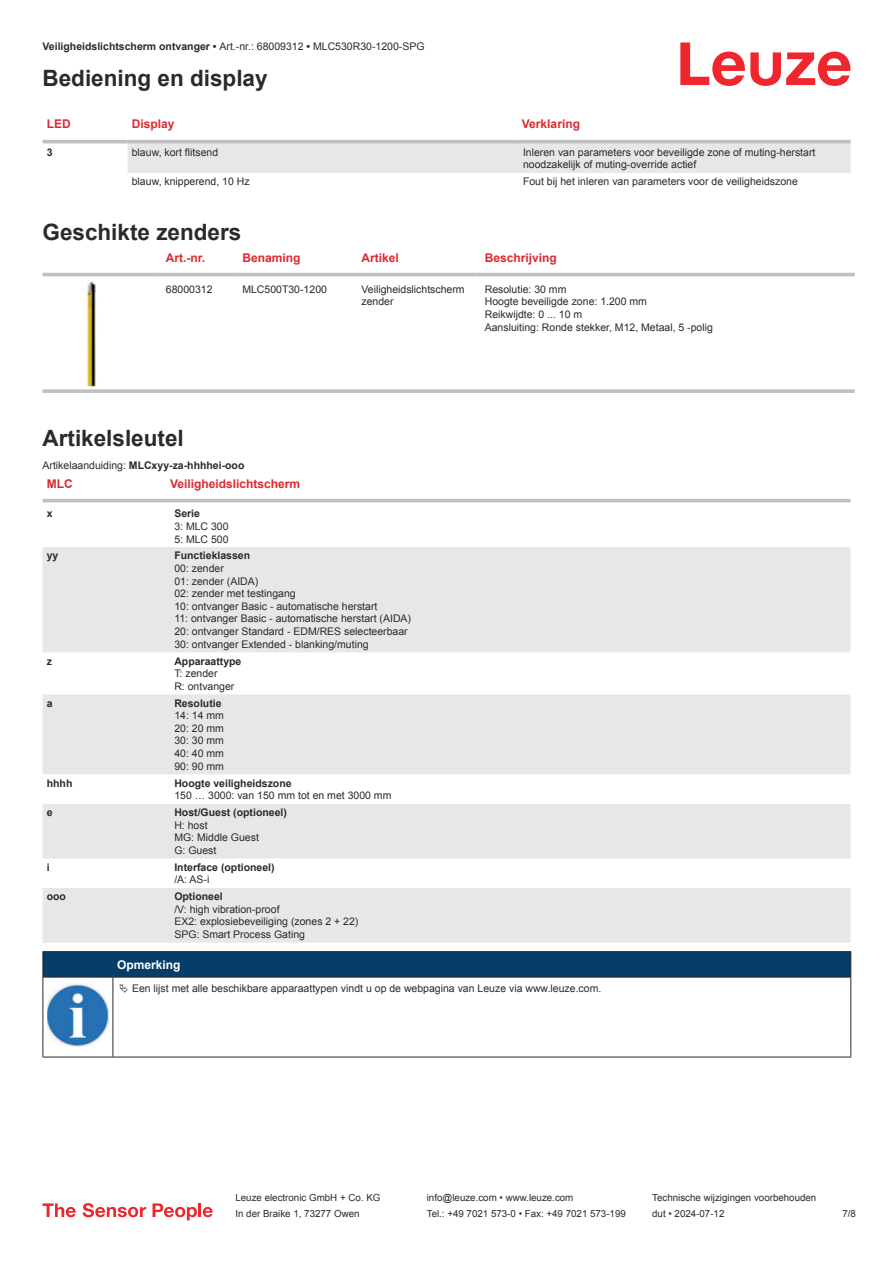
<style>
.page{position:relative;width:893px;height:1263px;background:#fff}
.page>*{position:absolute;margin:0;border:0;box-sizing:border-box;transform-origin:0 0}
.t1{font:700 22.5px "Arial";color:#2b292a}
.t2{font:700 12px "Arial";color:#db2a30}
.t3{font:700 12px "Arial";color:#fff}
.t4{font:10.5px/12.6px "Arial";color:#2b292a}
.t5{font:700 10.5px "Arial";color:#2b292a}
.t6{font:9.75px "Arial";color:#2b292a}
.s1{font-weight:700}
.s2{font-weight:400}
</style>
<div class="page">
<svg style="left:680px;top:43px;width:170px;height:43px"></svg>
<div style="left:128px;top:143px;width:722px;height:30px;background:#e6e7e9"></div>
<hr style="left:43px;top:140px;width:21px;height:3px;background:#bdbfc1">
<hr style="left:64px;top:140px;width:64px;height:3px;background:#bdbfc1">
<hr style="left:128px;top:140px;width:391px;height:3px;background:#bdbfc1">
<hr style="left:519px;top:140px;width:331px;height:3px;background:#bdbfc1">
<svg style="left:43px;top:272px;width:812px;height:113px"></svg>
<hr style="left:43px;top:273px;width:114px;height:3px;background:#bdbfc1">
<hr style="left:157px;top:273px;width:77px;height:3px;background:#bdbfc1">
<hr style="left:234px;top:273px;width:119px;height:3px;background:#bdbfc1">
<hr style="left:353px;top:273px;width:123px;height:3px;background:#bdbfc1">
<hr style="left:476px;top:273px;width:379px;height:3px;background:#bdbfc1">
<svg style="left:43px;top:389px;width:114px;height:4px"></svg>
<svg style="left:157px;top:389px;width:77px;height:4px"></svg>
<svg style="left:234px;top:389px;width:119px;height:4px"></svg>
<svg style="left:353px;top:389px;width:123px;height:4px"></svg>
<svg style="left:476px;top:389px;width:379px;height:4px;background:#c3c5c7"></svg>
<img style="left:87px;top:281px;width:9px;height:106px">
<svg style="left:43px;top:498px;width:807px;height:5px;fill:#ececed"></svg>
<svg style="left:43px;top:547px;width:807px;height:396px;fill:#e6e7e9"></svg>
<hr style="left:43px;top:499px;width:127px;height:3px;background:#bdbfc1">
<hr style="left:170px;top:499px;width:680px;height:3px;background:#bdbfc1">
<svg style="left:43px;top:1203px;width:33px;height:14px"></svg>
<svg style="left:83px;top:1203px;width:63px;height:14px"></svg>
<svg style="left:153px;top:1203px;width:44px;height:17px"></svg>
<hr style="left:198px;top:1203px;width:3px;height:14px;background:#ed272d">
<svg style="left:203px;top:1207px;width:10px;height:10px"></svg>
<svg style="left:44px;top:978px;width:806px;height:79px"></svg>
<hr style="left:43px;top:951px;width:70px;height:1px;background:#2b292a">
<hr style="left:43px;top:977px;width:70px;height:1px;background:#2b292a">
<hr style="left:113px;top:951px;width:738px;height:1px;background:#2b292a">
<svg style="left:43px;top:952px;width:808px;height:25px;background:#063c67"></svg>
<hr style="left:113px;top:977px;width:738px;height:1px;background:#2b292a">
<hr style="left:43px;top:977px;width:1px;height:75px;background:#2b292a">
<hr style="left:113px;top:977px;width:1px;height:75px;background:#2b292a">
<hr style="left:850px;top:977px;width:1px;height:75px;background:#2b292a">
<hr style="left:43px;top:1057px;width:70px;height:1px;background:#2b292a">
<hr style="left:113px;top:1057px;width:738px;height:1px;background:#2b292a">
<img style="left:47px;top:983px;width:61px;height:63px">
<div style="left:115px;top:978px;width:734px;height:20px;background:#fff"></div>
<p class="t4" style="left:43px;top:41px;width:384px"><span class="s1">Veiligheidslichtscherm ontvanger •</span> Art.-nr.: 68009312 <span class="s1">•</span> MLC530R30-1200-SPG</p>
<h1 class="t1" style="left:43px;top:70px;width:227px">Bediening en display</h1>
<p class="t2" style="left:47px;top:119px;width:25px">LED</p>
<p class="t2" style="left:132px;top:119px;width:44px">Display</p>
<p class="t2" style="left:522px;top:119px;width:60px">Verklaring</p>
<p class="t5" style="left:47px;top:148px;width:7px">3</p>
<p class="t4" style="left:132px;top:147px;width:88px">blauw, kort flitsend</p>
<p class="t4" style="left:523px;top:147px;width:294px">Inleren van parameters voor beveiligde zone of muting-herstart noodzakelijk of muting-override actief</p>
<p class="t4" style="left:132px;top:176px;width:119px">blauw, knipperend, 10 Hz</p>
<p class="t4" style="left:523px;top:176px;width:276px">Fout bij het inleren van parameters voor de veiligheidszone</p>
<h1 class="t1" style="left:43px;top:224px;width:200px">Geschikte zenders</h1>
<p class="t2" style="left:166px;top:253px;width:41px">Art.-nr.</p>
<p class="t2" style="left:242px;top:253px;width:60px">Benaming</p>
<p class="t2" style="left:361px;top:253px;width:39px">Artikel</p>
<p class="t2" style="left:485px;top:253px;width:74px">Beschrijving</p>
<p class="t4" style="left:166px;top:284px;width:48px">68000312</p>
<p class="t4" style="left:242px;top:284px;width:86px">MLC500T30-1200</p>
<p class="t4" style="left:361px;top:284px;width:105px">Veiligheidslichtscherm zender</p>
<p class="t4" style="left:485px;top:284px;width:230px">Resolutie: 30 mm<br>Hoogte beveiligde zone: 1.200 mm<br>Reikwijdte: 0 ... 10 m<br>Aansluiting: Ronde stekker, M12, Metaal, 5 -polig</p>
<h1 class="t1" style="left:43px;top:429px;width:143px">Artikelsleutel</h1>
<p class="t5" style="left:43px;top:461px;width:203px"><span class="s2">Artikelaanduiding:</span> MLCxyy-za-hhhhei-ooo</p>
<p class="t2" style="left:47px;top:479px;width:27px">MLC</p>
<p class="t2" style="left:170px;top:479px;width:132px">Veiligheidslichtscherm</p>
<p class="t5" style="left:47px;top:510px;width:7px">x</p>
<p class="t5" style="left:174px;top:510px;width:27px">Serie</p>
<p class="t4" style="left:174px;top:521px;width:56px">3: MLC 300<br>5: MLC 500</p>
<p class="t5" style="left:47px;top:552px;width:13px">yy</p>
<p class="t5" style="left:174px;top:552px;width:77px">Functieklassen</p>
<p class="t4" style="left:174px;top:563px;width:238px">00: zender<br>01: zender (AIDA)<br>02: zender met testingang<br>10: ontvanger Basic - automatische herstart<br>11: ontvanger Basic - automatische herstart (AIDA)<br>20: ontvanger Standard - EDM/RES selecteerbaar 30: ontvanger Extended - blanking/muting</p>
<p class="t5" style="left:47px;top:657px;width:7px">z</p>
<p class="t5" style="left:174px;top:657px;width:69px">Apparaattype</p>
<p class="t4" style="left:174px;top:668px;width:62px">T: zender<br>R: ontvanger</p>
<p class="t5" style="left:47px;top:699px;width:7px">a</p>
<p class="t5" style="left:174px;top:699px;width:49px">Resolutie</p>
<p class="t4" style="left:174px;top:710px;width:51px;text-align:justify">14: 14 mm 20: 20 mm 30: 30 mm 40: 40 mm 90: 90 mm</p>
<p class="t5" style="left:47px;top:779px;width:27px">hhhh</p>
<p class="t5" style="left:174px;top:779px;width:119px">Hoogte veiligheidszone</p>
<p class="t4" style="left:174px;top:790px;width:219px">150 … 3000: van 150 mm tot en met 3000 mm</p>
<p class="t5" style="left:47px;top:808px;width:7px">e</p>
<p class="t5" style="left:174px;top:808px;width:114px">Host/Guest (optioneel)</p>
<p class="t4" style="left:174px;top:819px;width:86px">H: host<br>MG: Middle Guest<br>G: Guest</p>
<p class="t5" style="left:47px;top:863px;width:4px">i</p>
<p class="t5" style="left:174px;top:863px;width:102px">Interface (optioneel)</p>
<p class="t4" style="left:174px;top:874px;width:37px">/A: AS-i</p>
<p class="t5" style="left:47px;top:892px;width:21px">ooo</p>
<p class="t5" style="left:174px;top:892px;width:50px">Optioneel</p>
<p class="t4" style="left:174px;top:904px;width:186px">/V: high vibration-proof<br>EX2: explosiebeveiliging (zones 2 + 22)<br>SPG: Smart Process Gating</p>
<p class="t3" style="left:117px;top:960px;width:65px">Opmerking</p>
<p class="t4" style="left:132px;top:983px;width:471px">Een lijst met alle beschikbare apparaattypen vindt u op de webpagina van Leuze via www.leuze.com.</p>
<p class="t6" style="left:235px;top:1194px;width:146px">Leuze electronic GmbH + Co. KG</p>
<p class="t6" style="left:427px;top:1194px;width:148px">info@leuze.com • www.leuze.com</p>
<p class="t6" style="left:652px;top:1194px;width:166px">Technische wijzigingen voorbehouden</p>
<p class="t6" style="left:235px;top:1210px;width:126px">In der Braike 1, 73277 Owen</p>
<p class="t6" style="left:427px;top:1210px;width:201px">Tel.: +49 7021 573-0 • Fax: +49 7021 573-199</p>
<p class="t6" style="left:652px;top:1210px;width:74px">dut • 2024-07-12</p>
<p class="t6" style="left:842px;top:1210px;width:15px">7 /8</p>
</div>
